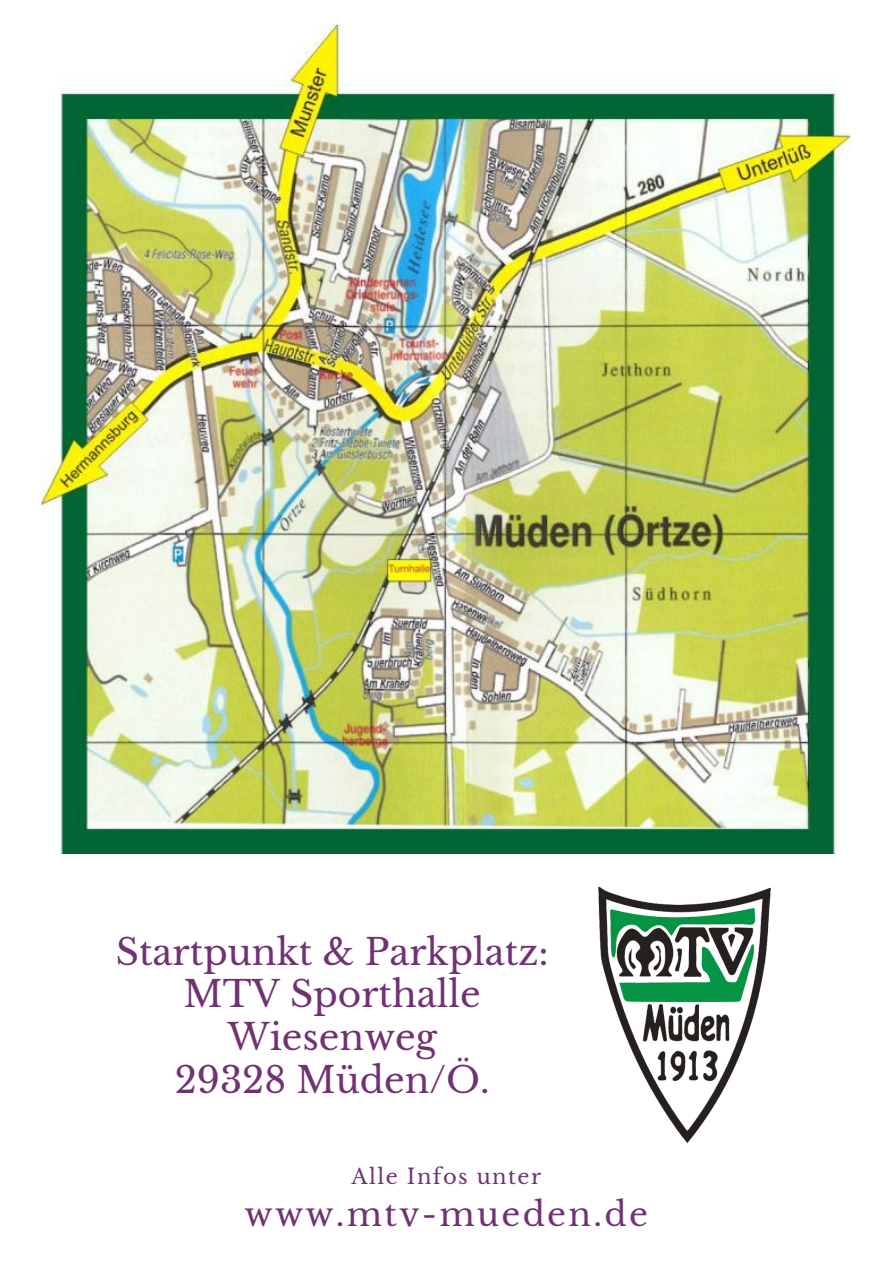
<style>
.page{position:relative;width:893px;height:1264px;background:#fff}
.page>*{position:absolute;margin:0;border:0;box-sizing:border-box;transform-origin:0 0}
.t1{font:36px "Libre Baskerville";color:#713274}
.t2{font:33px "Libre Baskerville";letter-spacing:.07em;color:#713274}
.t3{font:21px "Libre Baskerville";letter-spacing:.07em;color:#713274}
</style>
<div class="page">
<img style="left:42px;top:24px;width:808px;height:829px">
<img style="left:598px;top:886px;width:173px;height:258px">
<p class="t1" style="left:116px;top:929px;width:434px">Startpunkt &amp; Parkplatz:</p>
<p class="t1" style="left:183px;top:972px;width:299px">MTV Sporthalle</p>
<p class="t1" style="left:227px;top:1015px;width:211px">Wiesenweg</p>
<p class="t1" style="left:175px;top:1057px;width:316px">29328 Müden/Ö.</p>
<p class="t3" style="left:351px;top:1163px;width:191px">Alle Infos unter</p>
<p class="t2" style="left:244px;top:1193px;width:405px">www.mtv-mueden.de</p>
</div>
